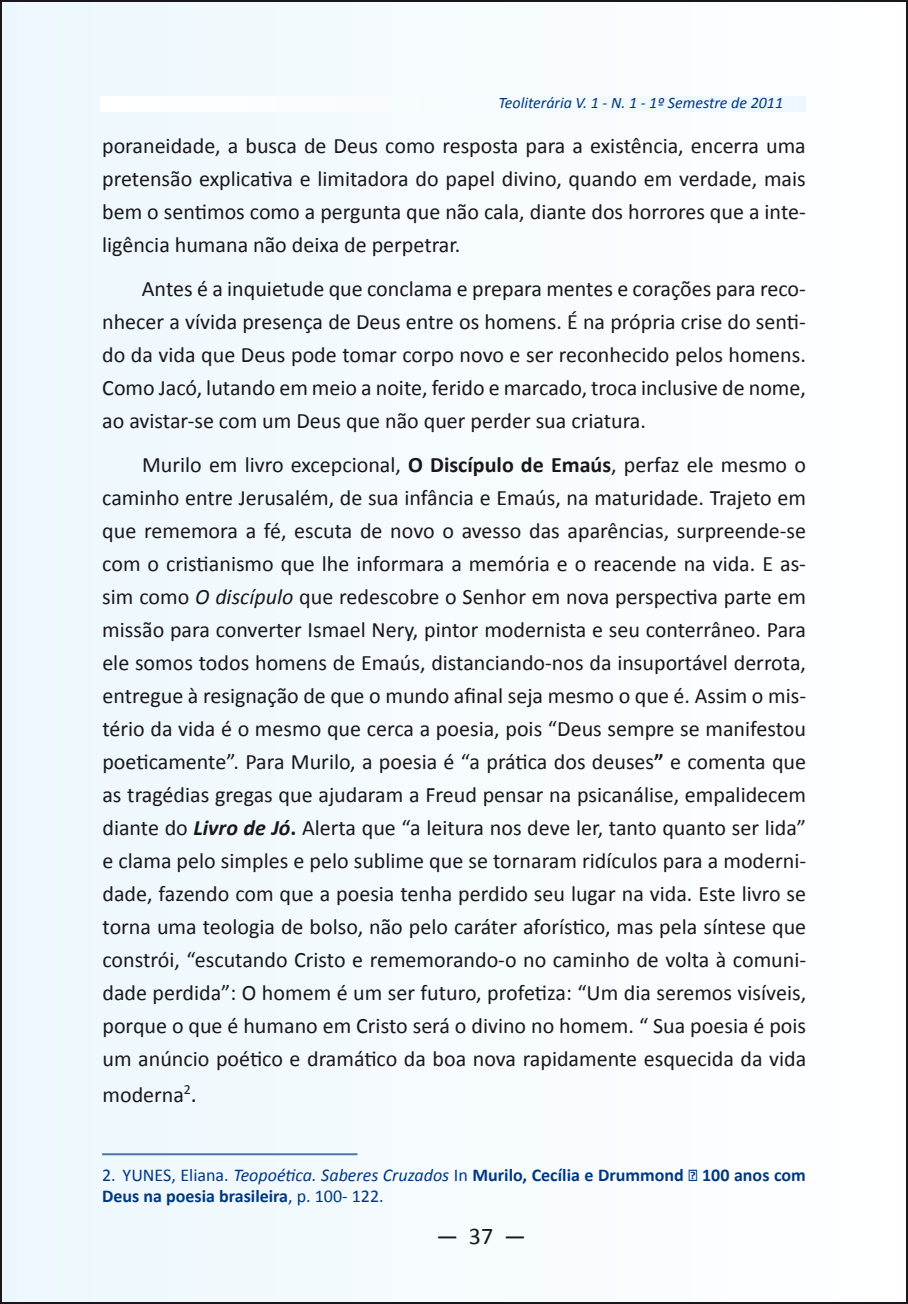
<style>
.page{position:relative;width:908px;height:1304px;background:#fff}
.page>*{position:absolute;margin:0;border:0;box-sizing:border-box;transform-origin:0 0}
.t1{font:24px "Calibri";color:#1a171c}
.t2{font:22px/33px "Calibri";color:#1a171c;text-align:justify}
.t3{font:700 18px/21px "Calibri";color:#003882}
.t4{font:italic 16px "Calibri";color:#003882}
.s1{font-weight:700}
.s2{font-style:italic}
.s3{font-weight:700;font-style:italic}
.s4{font-size:24px}
.s5{font-weight:400}
.s6{font-weight:400;font-style:italic}
</style>
<div class="page">
<div style="left:1px;top:1px;width:905px;height:1302px;background:#f5fbfe"></div>
<hr style="left:102px;top:1153px;width:255px;height:2px;background:#4d74a8">
<p class="t4" style="left:498px;top:93px;width:286px">Teoliterária V. 1 - N. 1 - 1º Semestre de 2011</p>
<p class="t2" style="left:102px;top:128px;width:705px">poraneidade, a busca de Deus como resposta para a existência, encerra uma pretensão explicativa e limitadora do papel divino, quando em verdade, mais bem o sentimos como a pergunta que não cala, diante dos horrores que a inte&shy;ligência humana não deixa de perpetrar.</p>
<p class="t2" style="left:102px;top:271px;width:705px;text-indent:40px">Antes é a inquietude que conclama e prepara mentes e corações para reco&shy;nhecer a vívida presença de Deus entre os homens. É na própria crise do senti&shy;do da vida que Deus pode tomar corpo novo e ser reconhecido pelos homens.<br>Como Jacó, lutando em meio a noite, ferido e marcado, troca inclusive de nome, ao avistar-se com um Deus que não quer perder sua criatura.</p>
<p class="t2" style="left:102px;top:447px;width:705px;text-indent:40px">Murilo em livro excepcional, <span class="s1">O Discípulo de Emaús</span>, perfaz ele mesmo o caminho entre Jerusalém, de sua infância e Emaús, na maturidade. Trajeto em que rememora a fé, escuta de novo o avesso das aparências, surpreende-se com o cristianismo que lhe informara a memória e o reacende na vida. E as&shy;sim como <span class="s2">O discípulo</span> que redescobre o Senhor em nova perspectiva parte em missão para converter Ismael Nery, pintor modernista e seu conterrâneo. Para ele somos todos homens de Emaús, distanciando-nos da insuportável derrota, entregue à resignação de que o mundo afinal seja mesmo o que é. Assim o mis&shy;tério da vida é o mesmo que cerca a poesia, pois “Deus sempre se manifestou poeticamente”. Para Murilo, a poesia é “a prática dos deuses<span class="s1">”</span> e comenta que as tragédias gregas que ajudaram a Freud pensar na psicanálise, empalidecem diante do <span class="s3">Livro de Jó</span><span class="s1">.</span> Alerta que “a leitura nos deve ler, tanto quanto ser lida” e clama pelo simples e pelo sublime que se tornaram ridículos para a moderni&shy;dade, fazendo com que a poesia tenha perdido seu lugar na vida. Este livro se torna uma teologia de bolso, não pelo caráter aforístico, mas pela síntese que constrói, “escutando Cristo e rememorando-o no caminho de volta à comuni&shy;dade perdida”: O homem é um ser futuro, profetiza: “Um dia seremos visíveis, porque o que é humano em Cristo será o divino no homem. “ Sua poesia é pois um anúncio poético e dramático da boa nova rapidamente esquecida da vida</p>
<p class="t2" style="left:102px;top:1077px;width:96px">moderna<sup>2</sup><span class="s4">.</span></p>
<p class="t3" style="left:102px;top:1164px;width:704px"><span class="s5">2. YUNES, Eliana.</span> <span class="s6">Teopoética. Saberes Cruzados</span> <span class="s5">In</span> Murilo, Cecília e Drummond 100 anos com<br>Deus na poesia brasileira<span class="s5">, p. 100- 122.</span></p>
<p class="t1" style="left:436px;top:1221px;width:91px">— 37 —</p>
</div>
